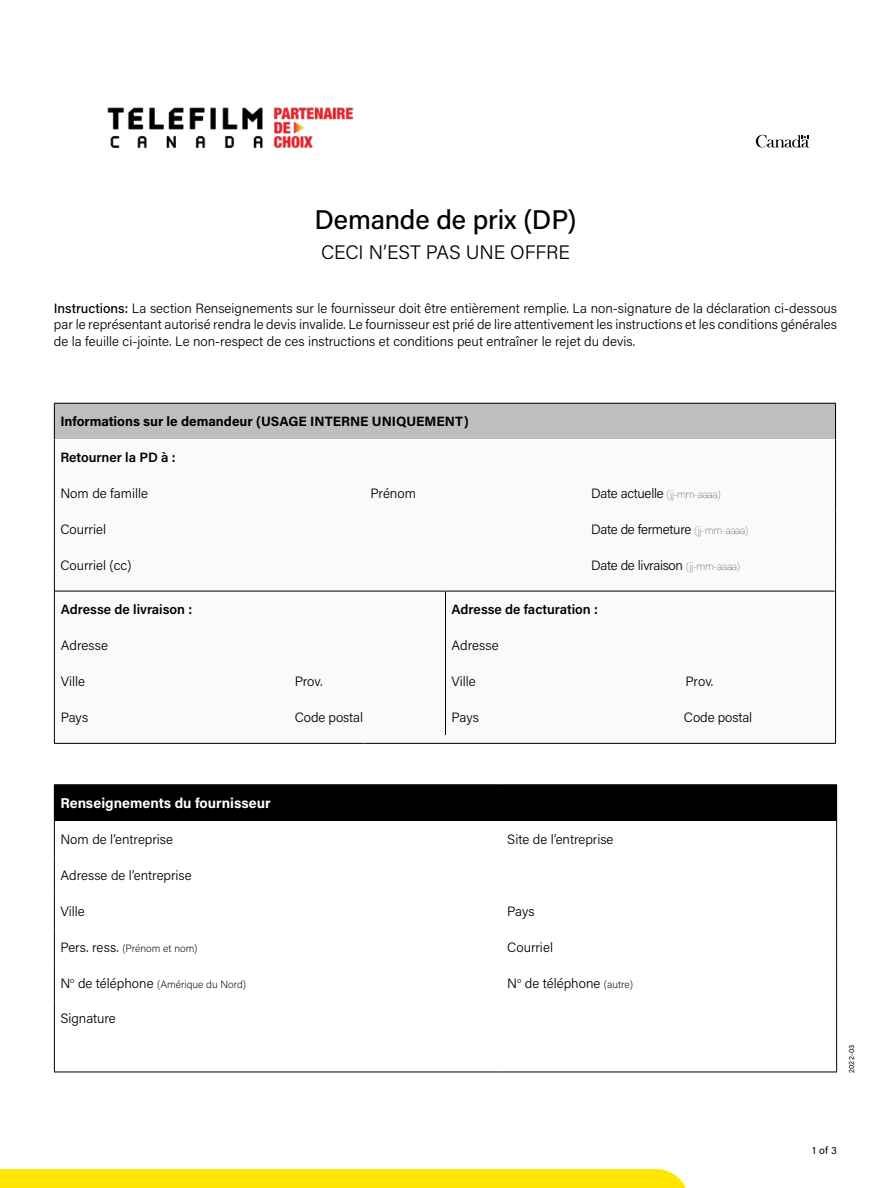
<style>
.page{position:relative;width:891px;height:1188px;background:#fff}
.page>*{position:absolute;margin:0;border:0;box-sizing:border-box;transform-origin:0 0}
.t1{font:500 27px "Acumin Pro";letter-spacing:-.005em;color:#000}
.t2{font:300 19.5px "Acumin Pro";letter-spacing:-.005em;color:#000}
.t3{font:700 14.25px "Acumin Pro";color:#fff}
.t4{font:300 13.5px/16.2px "Acumin Pro";color:#000;text-align:justify}
.t5{font:300 13.5px "Acumin Pro";letter-spacing:-.02em;color:#000}
.t6{font:600 13.5px "Acumin Pro";color:#000}
.t7{font:700 13.5px "Acumin Pro";color:#000}
.t8{font:200 10.5px "Acumin Pro";color:#000}
.t9{font:10.5px "Acumin Pro";color:#000}
.t10{font:7.5px "Acumin Pro";letter-spacing:.025em;color:#000}
.s1{font-weight:500}
.s2{font-weight:100;font-size:10.5px}
.s3{font-weight:300;font-size:13.5px}
.s4{font-weight:200;font-size:10.5px}
</style>
<div class="page">
<div style="left:0;top:1169px;width:686px;height:19px;background:#ffe600"></div>
<img style="left:107px;top:107px;width:247px;height:42px">
<svg style="left:756px;top:134px;width:54px;height:14px"></svg>
<div style="left:54px;top:403px;width:783px;height:342px;background:#f9fafa"></div>
<div style="left:54px;top:403px;width:782px;height:36px;background:#bcbec0"></div>
<hr style="left:54px;top:403px;width:310px;height:1px;background:#000">
<hr style="left:54px;top:404px;width:1px;height:35px;background:#000">
<hr style="left:364px;top:403px;width:227px;height:1px;background:#000">
<hr style="left:591px;top:403px;width:245px;height:1px;background:#000">
<hr style="left:835px;top:404px;width:1px;height:35px;background:#000">
<hr style="left:54px;top:439px;width:1px;height:36px;background:#000">
<hr style="left:835px;top:439px;width:1px;height:36px;background:#000">
<hr style="left:54px;top:475px;width:1px;height:36px;background:#000">
<hr style="left:835px;top:475px;width:1px;height:36px;background:#000">
<hr style="left:54px;top:511px;width:1px;height:36px;background:#000">
<hr style="left:835px;top:511px;width:1px;height:36px;background:#000">
<hr style="left:54px;top:547px;width:1px;height:36px;background:#000">
<hr style="left:835px;top:547px;width:1px;height:36px;background:#000">
<hr style="left:54px;top:583px;width:1px;height:160px;background:#000">
<hr style="left:835px;top:583px;width:1px;height:160px;background:#000">
<hr style="left:54px;top:743px;width:310px;height:1px;background:#000">
<hr style="left:364px;top:743px;width:227px;height:1px;background:#000">
<hr style="left:591px;top:743px;width:245px;height:1px;background:#000">
<hr style="left:445px;top:627px;width:1px;height:36px;background:#000">
<hr style="left:445px;top:663px;width:1px;height:36px;background:#000">
<hr style="left:445px;top:699px;width:1px;height:36px;background:#000">
<hr style="left:55px;top:591px;width:391px;height:1px;background:#000">
<hr style="left:446px;top:591px;width:389px;height:1px;background:#000">
<hr style="left:445px;top:591px;width:1px;height:36px;background:#000">
<div style="left:54px;top:785px;width:783px;height:36px;background:#000"></div>
<hr style="left:54px;top:784px;width:447px;height:1px;background:#000">
<hr style="left:501px;top:784px;width:336px;height:1px;background:#000">
<hr style="left:54px;top:821px;width:1px;height:36px;background:#000">
<hr style="left:836px;top:821px;width:1px;height:36px;background:#000">
<hr style="left:54px;top:857px;width:1px;height:36px;background:#000">
<hr style="left:836px;top:857px;width:1px;height:36px;background:#000">
<hr style="left:54px;top:893px;width:1px;height:36px;background:#000">
<hr style="left:836px;top:893px;width:1px;height:36px;background:#000">
<hr style="left:54px;top:929px;width:1px;height:36px;background:#000">
<hr style="left:836px;top:929px;width:1px;height:36px;background:#000">
<hr style="left:54px;top:965px;width:1px;height:36px;background:#000">
<hr style="left:836px;top:965px;width:1px;height:36px;background:#000">
<hr style="left:54px;top:1001px;width:1px;height:71px;background:#000">
<hr style="left:836px;top:1001px;width:1px;height:71px;background:#000">
<hr style="left:54px;top:1072px;width:447px;height:1px;background:#000">
<hr style="left:501px;top:1072px;width:336px;height:1px;background:#000">
<h1 class="t1" style="left:314px;top:201px;width:264px">Demande de prix (DP)</h1>
<h2 class="t2" style="left:321px;top:239px;width:250px">CECI N’EST PAS UNE OFFRE</h2>
<p class="t4" style="left:54px;top:300px;width:785px"><span class="s1">Instructions:</span> La section Renseignements sur le fournisseur doit être entièrement remplie. La non-signature de la déclaration ci-dessous par le représentant autorisé rendra le devis invalide. Le fournisseur est prié de lire attentivement les instructions et les conditions générales de la feuille ci-jointe. Le non-respect de ces instructions et conditions peut entraîner le rejet du devis.</p>
<p class="t7" style="left:60px;top:412px;width:410px">Informations sur le demandeur (USAGE INTERNE UNIQUEMENT)</p>
<p class="t6" style="left:60px;top:448px;width:117px">Retourner la PD à :</p>
<p class="t4" style="left:60px;top:485px;width:89px">Nom de famille</p>
<p class="t4" style="left:370px;top:485px;width:47px">Prénom</p>
<p class="t5" style="left:591px;top:484px;width:131px">Date actuelle <span class="s2">(jj-mm-aaaa)</span></p>
<p class="t4" style="left:60px;top:521px;width:47px">Courriel</p>
<p class="t5" style="left:591px;top:520px;width:159px">Date de fermeture <span class="s2">(jj-mm-aaaa)</span></p>
<p class="t4" style="left:60px;top:557px;width:73px">Courriel (cc)</p>
<p class="t5" style="left:591px;top:556px;width:150px">Date de livraison <span class="s2">(jj-mm-aaaa)</span></p>
<p class="t6" style="left:61px;top:600px;width:133px">Adresse de livraison :</p>
<p class="t6" style="left:451px;top:600px;width:148px">Adresse de facturation :</p>
<p class="t4" style="left:61px;top:637px;width:49px">Adresse</p>
<p class="t4" style="left:451px;top:637px;width:49px">Adresse</p>
<p class="t4" style="left:61px;top:673px;width:26px">Ville</p>
<p class="t4" style="left:295px;top:673px;width:29px">Prov.</p>
<p class="t4" style="left:451px;top:673px;width:26px">Ville</p>
<p class="t4" style="left:685px;top:673px;width:29px">Prov.</p>
<p class="t4" style="left:61px;top:709px;width:29px">Pays</p>
<p class="t4" style="left:295px;top:709px;width:70px">Code postal</p>
<p class="t4" style="left:451px;top:709px;width:29px">Pays</p>
<p class="t4" style="left:684px;top:709px;width:70px">Code postal</p>
<p class="t3" style="left:60px;top:793px;width:212px">Renseignements du fournisseur</p>
<p class="t4" style="left:60px;top:830px;width:114px">Nom de l’entreprise</p>
<p class="t4" style="left:507px;top:830px;width:108px">Site de l’entreprise</p>
<p class="t4" style="left:60px;top:866px;width:133px">Adresse de l’entreprise</p>
<p class="t4" style="left:60px;top:902px;width:26px">Ville</p>
<p class="t4" style="left:507px;top:902px;width:29px">Pays</p>
<p class="t8" style="left:60px;top:941px;width:139px"><span class="s3">Pers. ress.</span> (Prénom et nom)</p>
<p class="t4" style="left:507px;top:938px;width:47px">Courriel</p>
<p class="t8" style="left:60px;top:977px;width:187px"><span class="s3">N</span><sup>o</sup> <span class="s3">de téléphone</span> (Amérique du Nord)</p>
<p class="t4" style="left:507px;top:974px;width:127px">N<sup>o</sup> de téléphone <span class="s4">(autre)</span></p>
<p class="t4" style="left:60px;top:1009px;width:57px">Signature</p>
<p class="t10" style="left:846px;top:1073px;width:30px;rotate:-90deg">2022-03</p>
<p class="t9" style="left:812px;top:1143px;width:26px">1 of 3</p>
</div>
